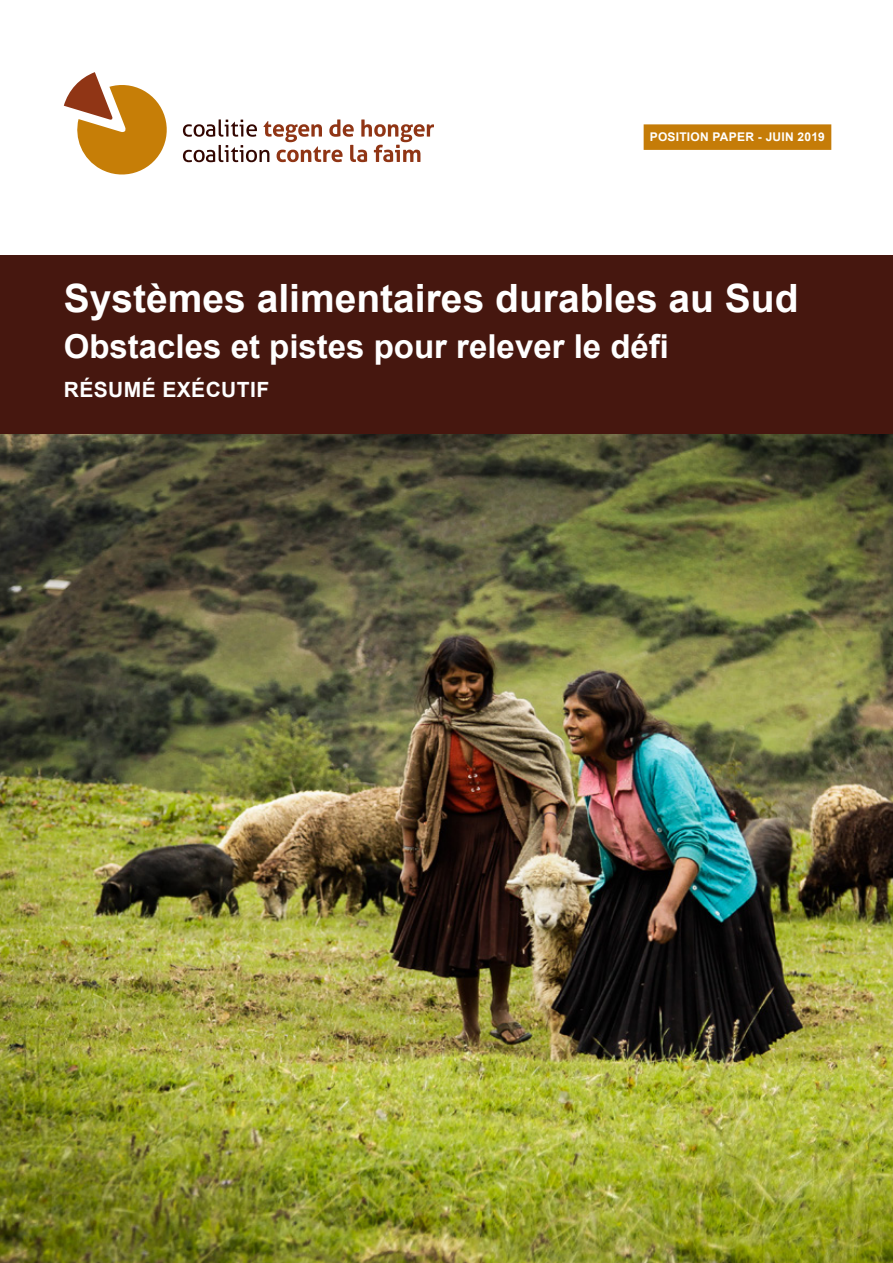
<style>
.page{position:relative;width:893px;height:1263px;background:#fff}
.page>*{position:absolute;margin:0;border:0;box-sizing:border-box;transform-origin:0 0}
.t1{font:700 39px "Arial";color:#fff}
.t2{font:700 33px "Arial";color:#fff}
.t3{font:700 21px "Arial";letter-spacing:.02em;color:#fff}
.t4{font:700 12px "Arial";letter-spacing:.02em;color:#fff}
</style>
<div class="page">
<img style="left:0;top:434px;width:893px;height:829px">
<div style="left:644px;top:124px;width:187px;height:26px;background:#c57c08"></div>
<div style="left:0;top:255px;width:893px;height:179px;background:#46170f"></div>
<svg style="left:64px;top:72px;width:103px;height:102px"></svg>
<svg style="left:183px;top:119px;width:251px;height:43px"></svg>
<p class="t4" style="left:650px;top:129px;width:177px">POSITION PAPER - JUIN 2019</p>
<p class="t1" style="left:64px;top:272px;width:736px">Systèmes alimentaires durables au Sud</p>
<p class="t2" style="left:64px;top:325px;width:607px">Obstacles et pistes pour relever le défi</p>
<p class="t3" style="left:64px;top:376px;width:207px">RÉSUMÉ EXÉCUTIF</p>
</div>
